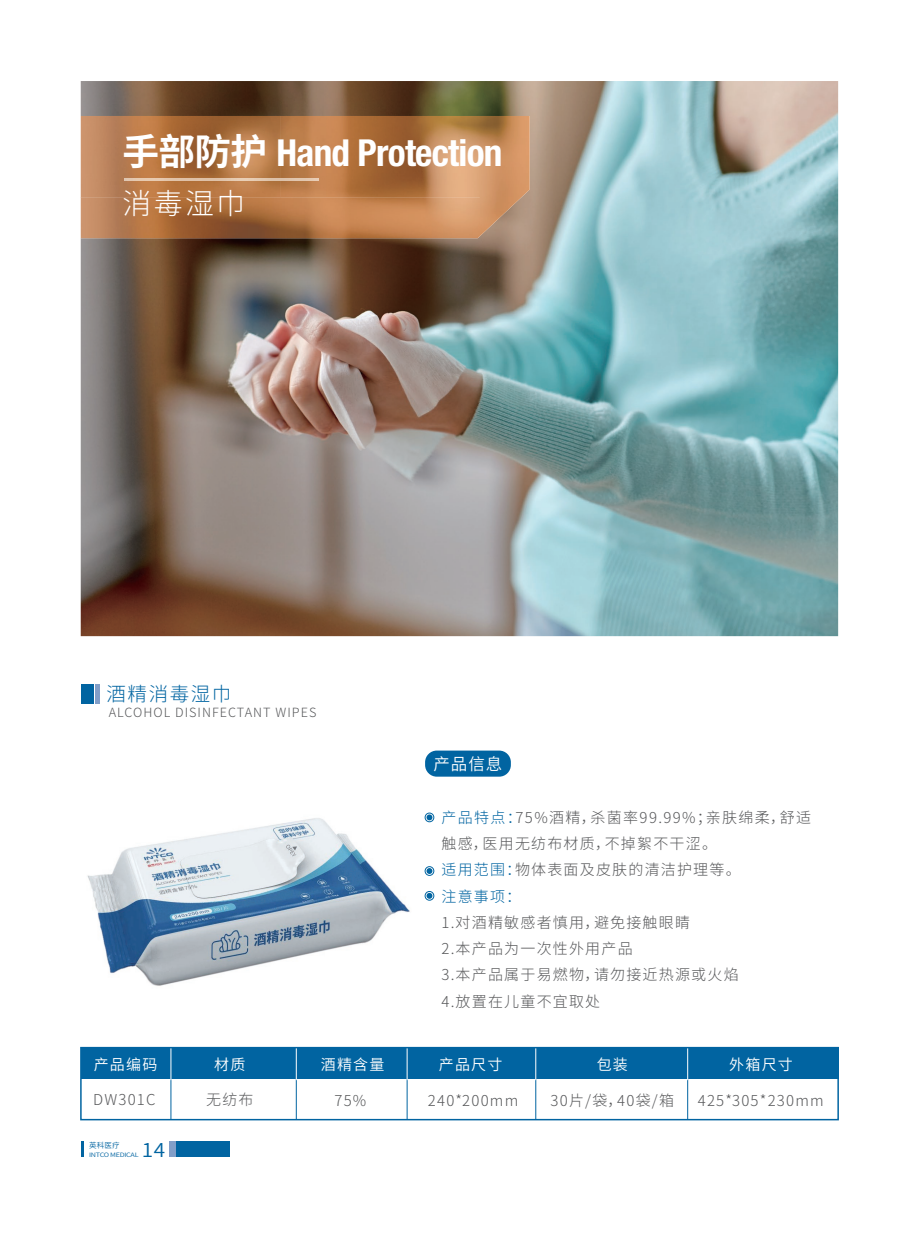
<style>
.page{position:relative;width:919px;height:1238px;background:#fff}
.page>*{position:absolute;margin:0;border:0;box-sizing:border-box;transform-origin:0 0}
.t1{font:700 condensed 37.2px "Helvetica Neue LT Std";letter-spacing:-.02em;color:#fff}
.t2{font:300 28.95px "Source Han Sans CN";color:#fff}
.t3{font:300 19.5px "Source Han Sans CN";letter-spacing:.08em;color:#0164a1}
.t4{font:19.05px "Source Han Sans CN";color:#0164a1;scale:1.09 1}
.t5{font:16.5px "Source Han Sans CN";color:#fff}
.t6{font:300 15px/26.2px "Source Han Sans CN";letter-spacing:.08em;color:#57585a}
.t7{font:15px "Source Han Sans CN";letter-spacing:.08em;color:#fff}
.t8{font:300 12.75px "Source Han Sans CN";letter-spacing:.08em;color:#57585a}
.t9{font:7.5px "Source Han Sans CN";color:#0164a1}
.t10{font:6px "Source Han Sans CN";letter-spacing:-.04em;color:#0164a1;scale:1.21 1}
.s1{font-family:"Source Han Sans CN";font-stretch:normal;font-size:36.75px}
.s2{color:#0164a1}
</style>
<div class="page">
<div style="left:169px;top:1141px;width:57px;height:16px;background:#829ec8"></div>
<div style="left:176px;top:1141px;width:53px;height:16px;background:#0164a1"></div>
<svg style="left:81px;top:1141px;width:2px;height:16px"></svg>
<img style="left:81px;top:81px;width:757px;height:555px">
<svg style="left:426px;top:814px;width:6px;height:6px"></svg>
<div style="left:424px;top:812px;width:10px;height:10px;border:1px solid #0164a1;border-radius:50%"></div>
<svg style="left:426px;top:868px;width:6px;height:5px"></svg>
<div style="left:424px;top:866px;width:10px;height:9px;border:1px solid #0164a1;border-radius:50%"></div>
<svg style="left:426px;top:893px;width:6px;height:5px"></svg>
<div style="left:424px;top:891px;width:10px;height:9px;border:1px solid #0164a1;border-radius:50%"></div>
<div style="left:425px;top:750px;width:86px;height:26px;background:#0164a1;border-radius:12px"></div>
<img style="left:87px;top:818px;width:323px;height:168px">
<div style="left:81px;top:683px;width:12px;height:20px;background:#0164a1"></div>
<div style="left:95px;top:683px;width:5px;height:20px;background:#829ec8"></div>
<div style="left:81px;top:1047px;width:757px;height:31px;background:#0164a1"></div>
<hr style="left:296px;top:1063px;width:1px;height:56px;background:#0164a1">
<hr style="left:170px;top:1063px;width:1px;height:56px;background:#0164a1">
<hr style="left:406px;top:1063px;width:1px;height:56px;background:#0164a1">
<hr style="left:296px;top:1047px;width:1px;height:33px;background:#fff">
<hr style="left:170px;top:1047px;width:1px;height:33px;background:#fff">
<hr style="left:406px;top:1047px;width:1px;height:33px;background:#fff">
<hr style="left:535px;top:1063px;width:1px;height:56px;background:#0164a1">
<hr style="left:535px;top:1047px;width:1px;height:33px;background:#fff">
<hr style="left:687px;top:1063px;width:1px;height:56px;background:#0164a1">
<hr style="left:687px;top:1047px;width:1px;height:33px;background:#fff">
<div style="left:80px;top:1046px;width:758px;height:74px;border:2px solid #0164a1"></div>
<img style="left:81px;top:116px;width:399px;height:122px">
<img style="left:479px;top:116px;width:50px;height:120px">
<img style="left:124px;top:178px;width:194px;height:2px">
<h1 class="t1" style="left:122px;top:130px;width:381px"><span class="s1">手部防护</span> Hand Protection</h1>
<h2 class="t2" style="left:122px;top:187px;width:124px">消毒湿巾</h2>
<h3 class="t3" style="left:107px;top:682px;width:126px">酒精消毒湿巾</h3>
<p class="t8" style="left:109px;top:705px;width:209px">ALCOHOL DISINFECTANT WIPES</p>
<p class="t7" style="left:94px;top:1055px;width:65px">产品编码</p>
<p class="t7" style="left:214px;top:1055px;width:33px">材质</p>
<p class="t7" style="left:321px;top:1055px;width:65px">酒精含量</p>
<p class="t6" style="left:93px;top:1086px;width:64px">DW301C</p>
<p class="t6" style="left:206px;top:1086px;width:49px">无纺布</p>
<p class="t6" style="left:334px;top:1087px;width:33px">75%</p>
<p class="t9" style="left:89px;top:1141px;width:32px">英科医疗</p>
<p class="t4" style="left:142px;top:1139px;width:23px">14</p>
<p class="t10" style="left:89px;top:1151px;width:42px">INTCO MEDICAL</p>
<p class="t5" style="left:433px;top:754px;width:70px">产品信息</p>
<p class="t6" style="left:441px;top:804px;width:371px"><span class="s2">产品特点：</span>75%酒精，杀菌率99.99%；亲肤绵柔，舒适触感，医用无纺布材质，不掉絮不干涩。<br><span class="s2">适用范围：</span>物体表面及皮肤的清洁护理等。<br><span class="s2">注意事项：</span></p>
<p class="t6" style="left:441px;top:909px;width:299px">1.对酒精敏感者慎用，避免接触眼睛<br>2.本产品为一次性外用产品<br>3.本产品属于易燃物，请勿接近热源或火焰<br>4.放置在儿童不宜取处</p>
<p class="t7" style="left:439px;top:1055px;width:65px">产品尺寸</p>
<p class="t7" style="left:596px;top:1055px;width:33px">包装</p>
<p class="t7" style="left:729px;top:1055px;width:65px">外箱尺寸</p>
<p class="t6" style="left:550px;top:1087px;width:125px">30片/袋，40袋/箱</p>
<p class="t6" style="left:428px;top:1087px;width:92px">240*200mm</p>
<p class="t6" style="left:697px;top:1087px;width:127px">425*305*230mm</p>
</div>
